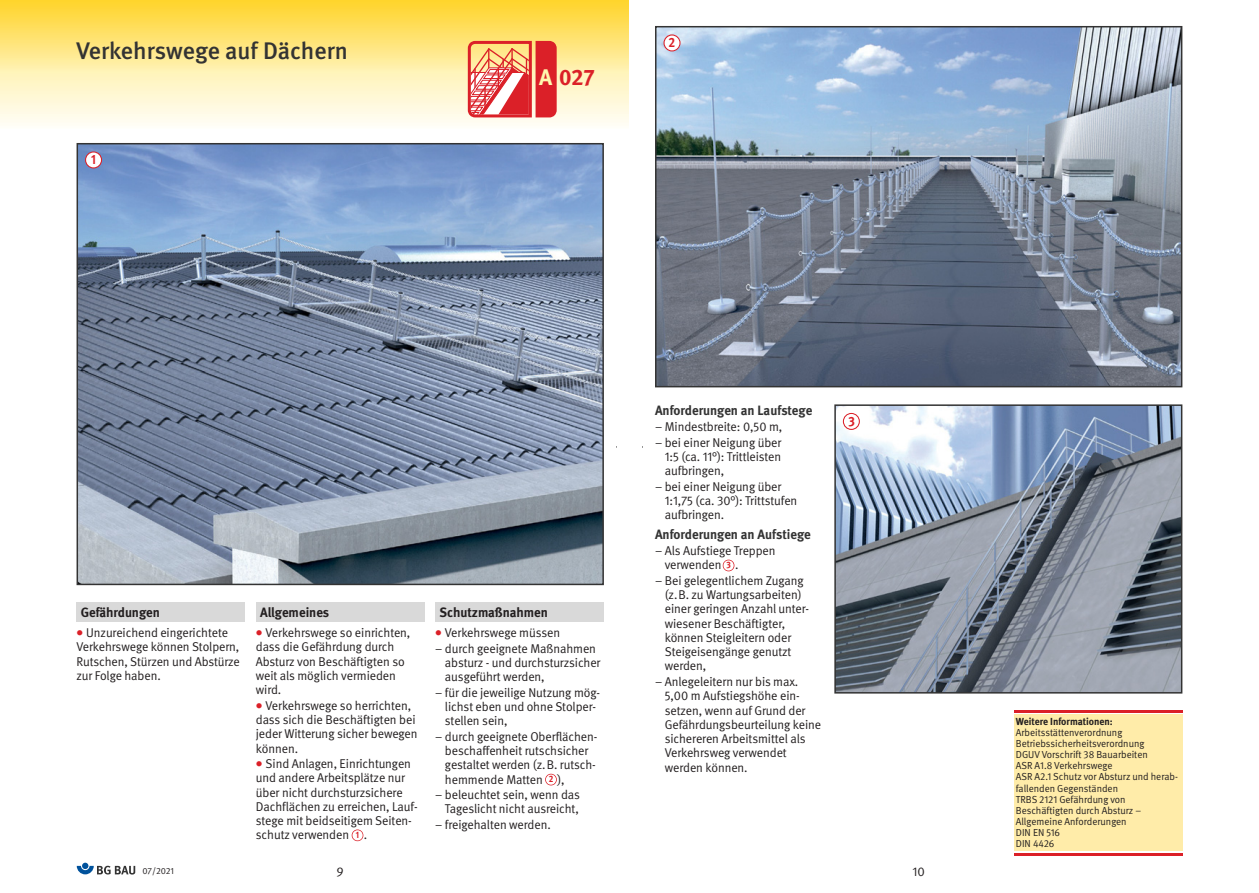
<style>
.page{position:relative;width:1259px;height:893px;background:#fff}
.page>*{position:absolute;margin:0;border:0;box-sizing:border-box;transform-origin:0 0}
.t1{font:500 24px "DGUV Meta";color:#333}
.t2{font:700 22.5px "DGUV Meta";color:#db2028}
.t3{font:700 13.5px "DGUV Meta";color:#333}
.t4{font:700 13.5px "DGUV Meta";color:#231f20}
.t5{font:700 13.5px "DGUV Meta";color:#db2028;scale:.9 1}
.t6{font:12.75px/14.2px "DGUV Meta";letter-spacing:-.005em;color:#231f20}
.t7{font:10.2px/11.1px "DGUV Meta";color:#231f20}
.t8{font:700 10.2px "DGUV Meta";color:#231f20}
.t9{font:700 9.3px "DGUV Meta";color:#db2028;scale:.9 1}
.t10{font:9px "DGUV Meta";letter-spacing:-.005em;color:#231f20}
.s1{color:#fff9ae}
</style>
<div class="page">
<div style="left:1013px;top:715px;width:169px;height:136px;background:#ffeca9"></div>
<hr style="left:1013px;top:711px;width:169px;height:2px;background:#db2028">
<hr style="left:1013px;top:853px;width:169px;height:2px;background:#db2028">
<div style="left:723px;top:560px;width:11px;height:11px;background:#f3b7ba;border-radius:50%"></div>
<div style="left:723px;top:560px;width:10px;height:11px;background:#fff;border-radius:50%"></div>
<img style="left:658px;top:29px;width:521px;height:355px">
<div style="left:655px;top:26px;width:527px;height:361px;border:2px solid #333"></div>
<img style="left:837px;top:407px;width:342px;height:284px">
<div style="left:834px;top:404px;width:348px;height:290px;border:2px solid #333"></div>
<svg style="left:843px;top:413px;width:17px;height:17px"></svg>
<div style="left:844px;top:414px;width:15px;height:15px;background:#fff;border-radius:50%"></div>
<svg style="left:663px;top:34px;width:17px;height:17px"></svg>
<div style="left:664px;top:36px;width:15px;height:14px;background:#fff;border-radius:50%"></div>
<svg style="left:0;top:73px;width:629px;height:52px;background:#fef5d6"></svg>
<img style="left:0;top:0;width:629px;height:73px">
<div style="left:77px;top:602px;width:168px;height:19px;background:#d9d9d9"></div>
<div style="left:256px;top:602px;width:168px;height:19px;background:#d9d9d9"></div>
<svg style="left:352px;top:829px;width:11px;height:12px"></svg>
<div style="left:352px;top:830px;width:11px;height:10px;background:#fff;border-radius:50%"></div>
<svg style="left:77px;top:863px;width:58px;height:11px"></svg>
<img style="left:80px;top:146px;width:521px;height:436px">
<div style="left:77px;top:143px;width:527px;height:442px;border:2px solid #333"></div>
<svg style="left:85px;top:151px;width:17px;height:17px"></svg>
<div style="left:86px;top:153px;width:15px;height:14px;background:#fff;border-radius:50%"></div>
<svg style="left:468px;top:41px;width:61px;height:76px"></svg>
<svg style="left:535px;top:41px;width:22px;height:76px;background:#dc2a2f"></svg>
<div style="left:435px;top:602px;width:169px;height:19px;background:#d9d9d9"></div>
<svg style="left:545px;top:774px;width:12px;height:11px"></svg>
<div style="left:546px;top:774px;width:10px;height:11px;background:#fff;border-radius:50%"></div>
<h1 class="t1" style="left:77px;top:41px;width:273px">Verkehrswege auf Dächern</h1>
<p class="t5" style="left:91px;top:154px;width:7px">1</p>
<h2 class="t2" style="left:539px;top:68px;width:57px"><span class="s1">A</span> 027</h2>
<p class="t5" style="left:668px;top:37px;width:9px">2</p>
<p class="t4" style="left:81px;top:607px;width:81px">Gefährdungen</p>
<p class="t6" style="left:77px;top:627px;width:165px;text-indent:10px">Unzureichend eingerichtete<br>Verkehrswege können Stolpern,<br>Rutschen, Stürzen und Abstürze zur Folge haben.</p>
<p class="t10" style="left:142px;top:867px;width:33px">07/2021</p>
<p class="t4" style="left:260px;top:607px;width:71px">Allgemeines</p>
<p class="t6" style="left:256px;top:627px;width:156px;text-indent:10px">Verkehrswege so einrichten, dass die Gefährdung durch<br>Absturz von Beschäftigten so weit als möglich vermieden wird.</p>
<p class="t6" style="left:256px;top:699px;width:163px;text-indent:10px">Verkehrswege so herrichten, dass sich die Beschäftigten bei jeder Witterung sicher bewegen können.</p>
<p class="t6" style="left:256px;top:757px;width:163px;text-indent:10px">Sind Anlagen, Einrichtungen und andere Arbeitsplätze nur über nicht durchsturzsichere<br>Dachflächen zu erreichen, Lauf&shy;stege mit beidseitigem Seiten&shy;schutz verwenden .</p>
<p class="t9" style="left:356px;top:831px;width:5px">1</p>
<p class="t4" style="left:439px;top:607px;width:110px">Schutzmaßnahmen</p>
<p class="t6" style="left:435px;top:626px;width:162px;line-height:15.5px;text-indent:10px">Verkehrswege müssen<br>− durch geeignete Maßnahmen</p>
<p class="t6" style="left:445px;top:656px;width:157px">absturz - und durchsturzsicher ausgeführt werden,</p>
<p class="t6" style="left:445px;top:686px;width:157px;text-indent:-10px">− für die jeweilige Nutzung mög&shy;lichst eben und ohne Stolper&shy;stellen sein,</p>
<p class="t6" style="left:445px;top:730px;width:154px;text-indent:-10px">− durch geeignete Oberflächen&shy;beschaffenheit rutschsicher gestaltet werden (z.B. rutsch&shy;hemmende Matten ),</p>
<p class="t6" style="left:435px;top:788px;width:146px;text-align:right">− beleuchtet sein, wenn das<br>Tageslicht nicht ausreicht,</p>
<p class="t6" style="left:435px;top:818px;width:117px">− freigehalten werden.</p>
<p class="t9" style="left:549px;top:776px;width:7px">2</p>
<p class="t3" style="left:655px;top:405px;width:159px">Anforderungen an Laufstege</p>
<p class="t6" style="left:655px;top:420px;width:129px;line-height:15.6px">− Mindestbreite: 0,50 m, − bei einer Neigung über</p>
<p class="t6" style="left:665px;top:450px;width:118px">1:5 (ca. 11°): Trittleisten aufbringen,</p>
<p class="t6" style="left:665px;top:480px;width:134px;text-indent:-10px">− bei einer Neigung über<br>1:1,75 (ca. 30°): Trittstufen aufbringen.</p>
<p class="t3" style="left:655px;top:529px;width:157px">Anforderungen an Aufstiege</p>
<p class="t6" style="left:665px;top:545px;width:112px;text-indent:-10px">− Als Aufstiege Treppen verwenden .</p>
<p class="t6" style="left:665px;top:574px;width:146px;text-indent:-10px">− Bei gelegentlichem Zugang (z.B. zu Wartungsarbeiten) einer geringen Anzahl unter&shy;wiesener Beschäftigter, können Steigleitern oder<br>Steigeisengänge genutzt werden,</p>
<p class="t6" style="left:665px;top:675px;width:158px;text-indent:-10px">− Anlegeleitern nur bis max.<br>5,00 m Aufstiegshöhe ein - setzen, wenn auf Grund der<br>Gefährdungsbeurteilung keine sichereren Arbeitsmittel als<br>Verkehrsweg verwendet werden können.</p>
<p class="t9" style="left:726px;top:561px;width:6px">3</p>
<p class="t5" style="left:848px;top:416px;width:9px">3</p>
<p class="t6" style="left:337px;top:865px;width:9px">9</p>
<p class="t6" style="left:912px;top:865px;width:14px">10</p>
<p class="t8" style="left:1016px;top:717px;width:98px">Weitere Informationen:</p>
<p class="t7" style="left:1016px;top:728px;width:164px">Arbeitsstättenverordnung<br>Betriebssicherheitsverordnung<br>DGUV Vorschrift 38 Bauarbeiten<br>ASR A1.8 Verkehrswege<br>ASR A2.1 Schutz vor Absturz und herab&shy;fallenden Gegenständen<br>TRBS 2121 Gefährdung von<br>Beschäftigten durch Absturz –<br>Allgemeine Anforderungen<br>DIN EN 516<br>DIN 4426</p>
</div>
